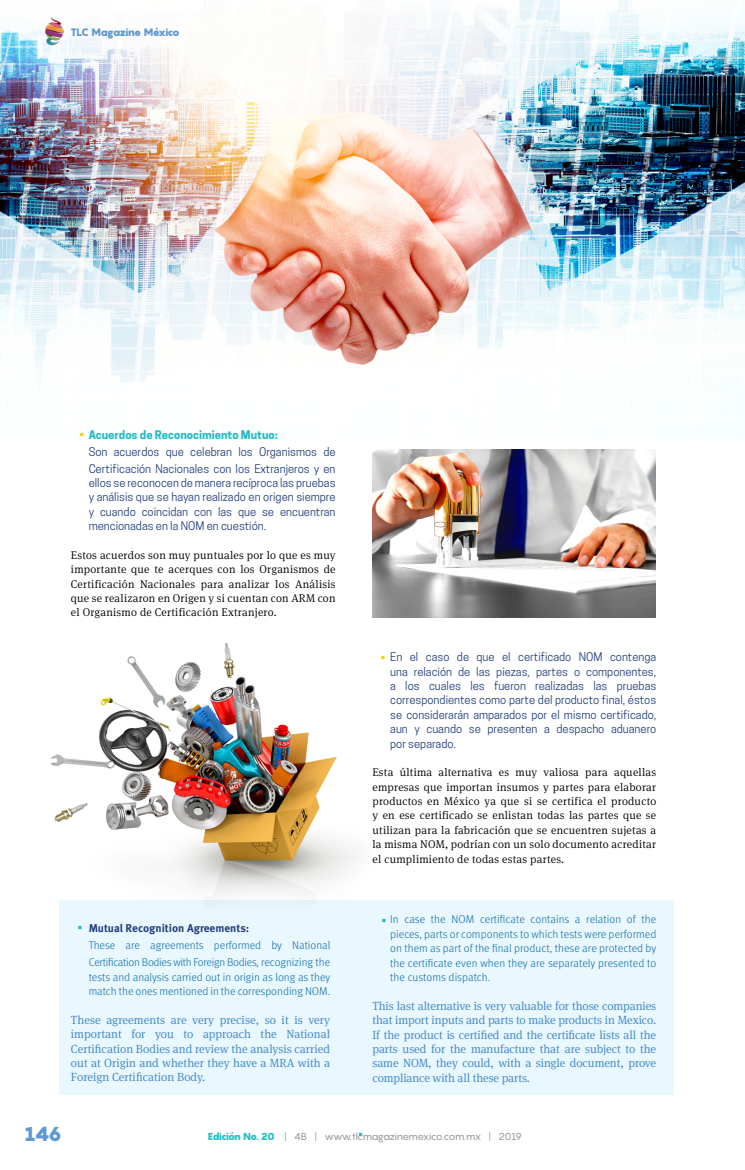
<style>
.page{position:relative;width:745px;height:1170px;background:#fff}
.page>*{position:absolute;margin:0;border:0;box-sizing:border-box;transform-origin:0 0}
.t1{font:900 20px "Pangram";color:#6098d1}
.t2{font:300 11.88px/14.4px "Meta Serif Pro";letter-spacing:-.01em;color:#3b84c5;text-align:justify}
.t3{font:300 11.25px/14.4px "Meta Serif Pro";letter-spacing:.02em;color:#000;text-align:justify}
.t4{font:11.25px/14.4px "Cooper Hewitt";color:#213f7d;text-align:justify}
.t5{font:300 11.25px/14.4px "Meta Pro";color:#096ba2}
.t6{font:700 11.25px "Cooper Hewitt";color:#21bdc5}
.t7{font:700 11.25px "Meta Pro";color:#233d7d}
.t8{font:900 10.62px "Pangram";letter-spacing:-.09em;color:#6098d1}
.t9{font:10px "Pangram";letter-spacing:-.06em;color:#939598}
.t10{font:700 10px "Cooper Hewitt";color:#21bdc5}
.t11{font:700 10px "Cooper Hewitt";color:#fdca0b}
.s1{font-weight:700;font-size:10px;color:#fdca0b}
.s2{font-weight:900;color:#21bdc5}
</style>
<div class="page">
<img style="left:51px;top:617px;width:336px;height:281px">
<img style="left:0;top:0;width:744px;height:383px">
<div style="left:59px;top:900px;width:614px;height:194px;background:#e9f7fe"></div>
<img style="left:372px;top:449px;width:283px;height:168px">
<img style="left:40px;top:17px;width:29px;height:29px">
<p class="t8" style="left:70px;top:25px;width:111px">TLC Magazine México</p>
<p class="t6" style="left:89px;top:428px;width:190px">Acuerdos de Reconocimiento Mutuo:</p>
<p class="t4" style="left:89px;top:443px;width:248px;line-height:16.9px">Son acuerdos que celebran los Organismos de<br>Certificación Nacionales con los Extranjeros y en</p>
<p class="t4" style="left:89px;top:475px;width:248px">ellos se reconocen de manera recíproca las pruebas y análisis que se hayan realizado en origen siempre y cuando coincidan con las que se encuentran mencionadas en la NOM en cuestión.</p>
<p class="t3" style="left:71px;top:547px;width:266px">Estos acuerdos son muy puntuales por lo que es muy importante que te acerques con los Organismos de Certificación Nacionales para analizar los Análisis que se realizaron en Origen y si cuentan con ARM con el Organismo de Certificación Extranjero.</p>
<p class="t11" style="left:80px;top:428px;width:6px">•</p>
<p class="t7" style="left:89px;top:919px;width:162px">Mutual Recognition Agreements:</p>
<p class="t5" style="left:89px;top:936px;width:243px;line-height:16.9px">These are agreements performed by National<br>Certification Bodies with Foreign Bodies, recognizing the</p>
<p class="t5" style="left:89px;top:968px;width:243px">tests and analysis carried out in origin as long as they match the ones mentioned in the corresponding NOM.</p>
<p class="t2" style="left:71px;top:1011px;width:260px">These agreements are very precise, so it is very important for you to approach the National Certification Bodies and review the analysis carried out at Origin and whether they have a MRA with a Foreign Certification Body.</p>
<p class="t10" style="left:78px;top:921px;width:6px">•</p>
<p class="t4" style="left:390px;top:649px;width:267px;text-indent:-10px"><span class="s1">•</span> En el caso de que el certificado NOM contenga una relación de las piezas, partes o componentes, a los cuales les fueron realizadas las pruebas correspondientes como parte del producto final, éstos se considerarán amparados por el mismo certificado, aun y cuando se presenten a despacho aduanero por separado.</p>
<p class="t3" style="left:372px;top:764px;width:285px">Esta última alternativa es muy valiosa para aquellas empresas que importan insumos y partes para elaborar productos en México ya que si se certifica el producto y en ese certificado se enlistan todas las partes que se utilizan para la fabricación que se encuentren sujetas a la misma NOM, podrían con un solo documento acreditar el cumplimiento de todas estas partes.</p>
<p class="t5" style="left:390px;top:911px;width:267px;text-align:justify">In case the NOM certificate contains a relation of the pieces, parts or components to which tests were performed on them as part of the final product, these are protected by the certificate even when they are separately presented to the customs dispatch.</p>
<p class="t2" style="left:372px;top:997px;width:285px">This last alternative is very valuable for those companies that import inputs and parts to make products in Mexico.<br>If the product is certified and the certificate lists all the parts used for the manufacture that are subject to the same NOM, they could, with a single document, prove compliance with all these parts.</p>
<p class="t10" style="left:381px;top:914px;width:6px">•</p>
<h1 class="t1" style="left:24px;top:1119px;width:39px">146</h1>
<p class="t9" style="left:207px;top:1129px;width:316px"><span class="s2">Edición No. 20</span> | 4B | www.tlcmagazinemexico.com.mx | 2019</p>
<p class="t10" style="left:358px;top:1128px;width:6px">•</p>
</div>
